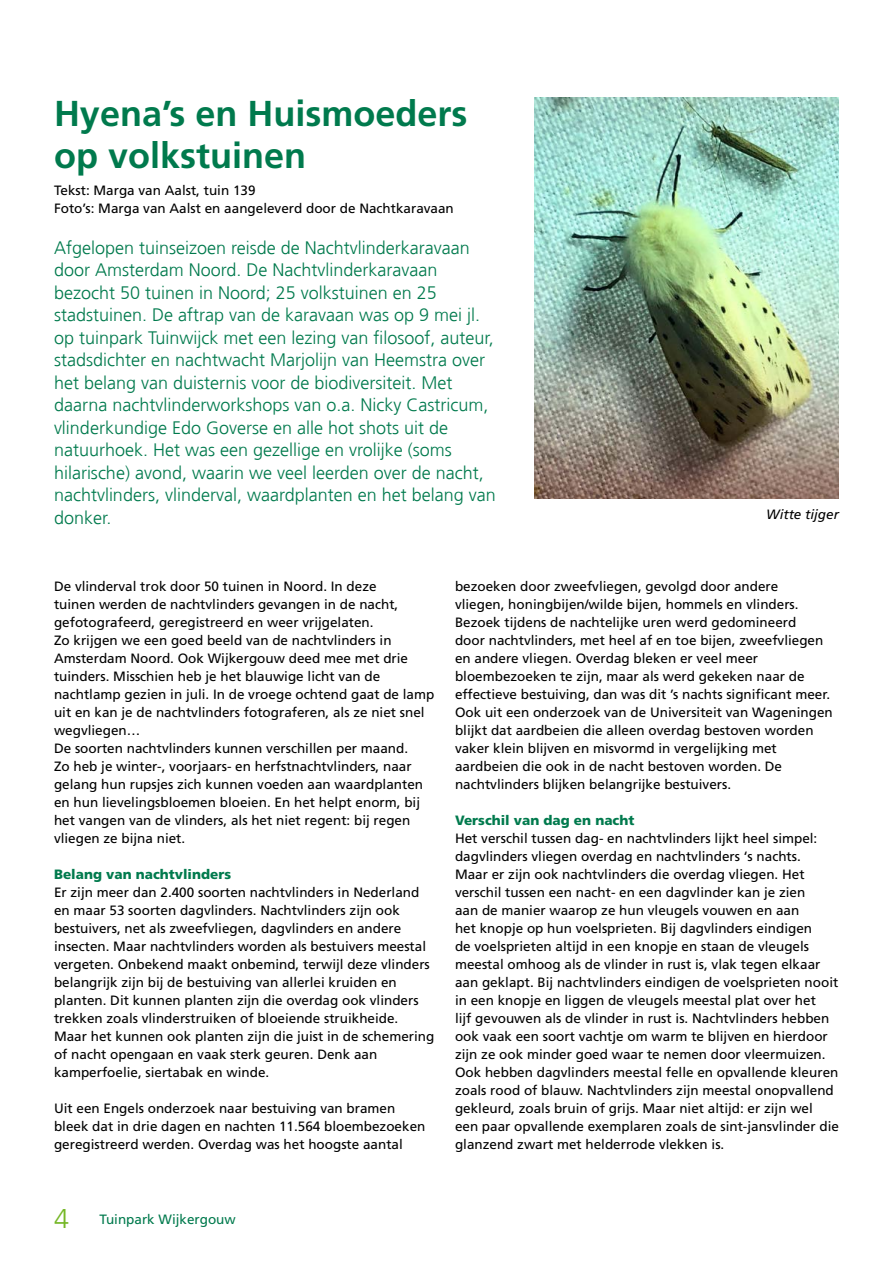
<style>
.page{position:relative;width:893px;height:1263px;background:#fff}
.page>*{position:absolute;margin:0;border:0;box-sizing:border-box;transform-origin:0 0}
.t1{font:700 36px/42px "Frutiger";color:#007a4d}
.t2{font:300 18px/22.5px "Frutiger";color:#007a4d}
.t3{font:13.5px/18px "Frutiger";color:#000}
.t4{font:900 13.5px "Frutiger";color:#007a4d}
.t5{font:13.5px "Frutiger";color:#007a4d}
.t6{font:italic 13.5px "Frutiger";color:#000}
.s1{font-weight:300;font-size:27px;color:#75b726}
</style>
<div class="page">
<img style="left:535px;top:98px;width:304px;height:401px">
<h1 class="t1" style="left:54px;top:92px;width:415px">Hyena’s en Huismoeders op volkstuinen</h1>
<p class="t3" style="left:54px;top:181px;width:401px">Tekst: Marga van Aalst, tuin 139<br>Foto’s: Marga van Aalst en aangeleverd door de Nachtkaravaan</p>
<p class="t2" style="left:54px;top:236px;width:443px">Afgelopen tuinseizoen reisde de Nachtvlinderkaravaan door Amsterdam Noord. De Nachtvlinderkaravaan bezocht 50 tuinen in Noord; 25 volkstuinen en 25 stadstuinen. De aftrap van de karavaan was op 9 mei jl. op tuinpark Tuinwijck met een lezing van filosoof, auteur, stadsdichter en nachtwacht Marjolijn van Heemstra over het belang van duisternis voor de biodiversiteit. Met daarna nachtvlinderworkshops van o.a. Nicky Castricum, vlinderkundige Edo Goverse en alle hot shots uit de natuurhoek. Het was een gezellige en vrolijke (soms hilarische) avond, waarin we veel leerden over de nacht, nachtvlinders, vlinderval, waardplanten en het belang van donker.</p>
<p class="t6" style="left:766px;top:506px;width:74px">Witte tijger</p>
<p class="t3" style="left:54px;top:577px;width:382px">De vlinderval trok door 50 tuinen in Noord. In deze<br>tuinen werden de nachtvlinders gevangen in de nacht, gefotografeerd, geregistreerd en weer vrijgelaten.<br>Zo krijgen we een goed beeld van de nachtvlinders in Amsterdam Noord. Ook Wijkergouw deed mee met drie tuinders. Misschien heb je het blauwige licht van de nachtlamp gezien in juli. In de vroege ochtend gaat de lamp uit en kan je de nachtvlinders fotograferen, als ze niet snel wegvliegen…<br>De soorten nachtvlinders kunnen verschillen per maand.<br>Zo heb je winter-, voorjaars- en herfstnachtvlinders, naar gelang hun rupsjes zich kunnen voeden aan waardplanten en hun lievelingsbloemen bloeien. En het helpt enorm, bij het vangen van de vlinders, als het niet regent: bij regen vliegen ze bijna niet.</p>
<p class="t4" style="left:54px;top:866px;width:179px">Belang van nachtvlinders</p>
<p class="t3" style="left:54px;top:883px;width:382px">Er zijn meer dan 2.400 soorten nachtvlinders in Nederland en maar 53 soorten dagvlinders. Nachtvlinders zijn ook bestuivers, net als zweefvliegen, dagvlinders en andere insecten. Maar nachtvlinders worden als bestuivers meestal vergeten. Onbekend maakt onbemind, terwijl deze vlinders belangrijk zijn bij de bestuiving van allerlei kruiden en planten. Dit kunnen planten zijn die overdag ook vlinders trekken zoals vlinderstruiken of bloeiende struikheide.<br>Maar het kunnen ook planten zijn die juist in de schemering of nacht opengaan en vaak sterk geuren. Denk aan kamperfoelie, siertabak en winde.</p>
<p class="t3" style="left:54px;top:1099px;width:373px">Uit een Engels onderzoek naar bestuiving van bramen bleek dat in drie dagen en nachten 11.564 bloembezoeken geregistreerd werden. Overdag was het hoogste aantal</p>
<p class="t3" style="left:455px;top:577px;width:379px">bezoeken door zweefvliegen, gevolgd door andere<br>vliegen, honingbijen/wilde bijen, hommels en vlinders.<br>Bezoek tijdens de nachtelijke uren werd gedomineerd<br>door nachtvlinders, met heel af en toe bijen, zweefvliegen en andere vliegen. Overdag bleken er veel meer bloembezoeken te zijn, maar als werd gekeken naar de effectieve bestuiving, dan was dit ’s nachts significant meer.<br>Ook uit een onderzoek van de Universiteit van Wageningen blijkt dat aardbeien die alleen overdag bestoven worden vaker klein blijven en misvormd in vergelijking met aardbeien die ook in de nacht bestoven worden. De nachtvlinders blijken belangrijke bestuivers.</p>
<p class="t4" style="left:455px;top:812px;width:181px">Verschil van dag en nacht</p>
<p class="t3" style="left:455px;top:829px;width:385px">Het verschil tussen dag- en nachtvlinders lijkt heel simpel: dagvlinders vliegen overdag en nachtvlinders ‘s nachts.<br>Maar er zijn ook nachtvlinders die overdag vliegen. Het verschil tussen een nacht- en een dagvlinder kan je zien<br>aan de manier waarop ze hun vleugels vouwen en aan<br>het knopje op hun voelsprieten. Bij dagvlinders eindigen<br>de voelsprieten altijd in een knopje en staan de vleugels meestal omhoog als de vlinder in rust is, vlak tegen elkaar aan geklapt. Bij nachtvlinders eindigen de voelsprieten nooit in een knopje en liggen de vleugels meestal plat over het<br>lijf gevouwen als de vlinder in rust is. Nachtvlinders hebben ook vaak een soort vachtje om warm te blijven en hierdoor zijn ze ook minder goed waar te nemen door vleermuizen.<br>Ook hebben dagvlinders meestal felle en opvallende kleuren zoals rood of blauw. Nachtvlinders zijn meestal onopvallend gekleurd, zoals bruin of grijs. Maar niet altijd: er zijn wel een paar opvallende exemplaren zoals de sint-jansvlinder die glanzend zwart met helderrode vlekken is.</p>
<p class="t5" style="left:54px;top:1211px;width:183px"><span class="s1">4</span> Tuinpark Wijkergouw</p>
</div>
